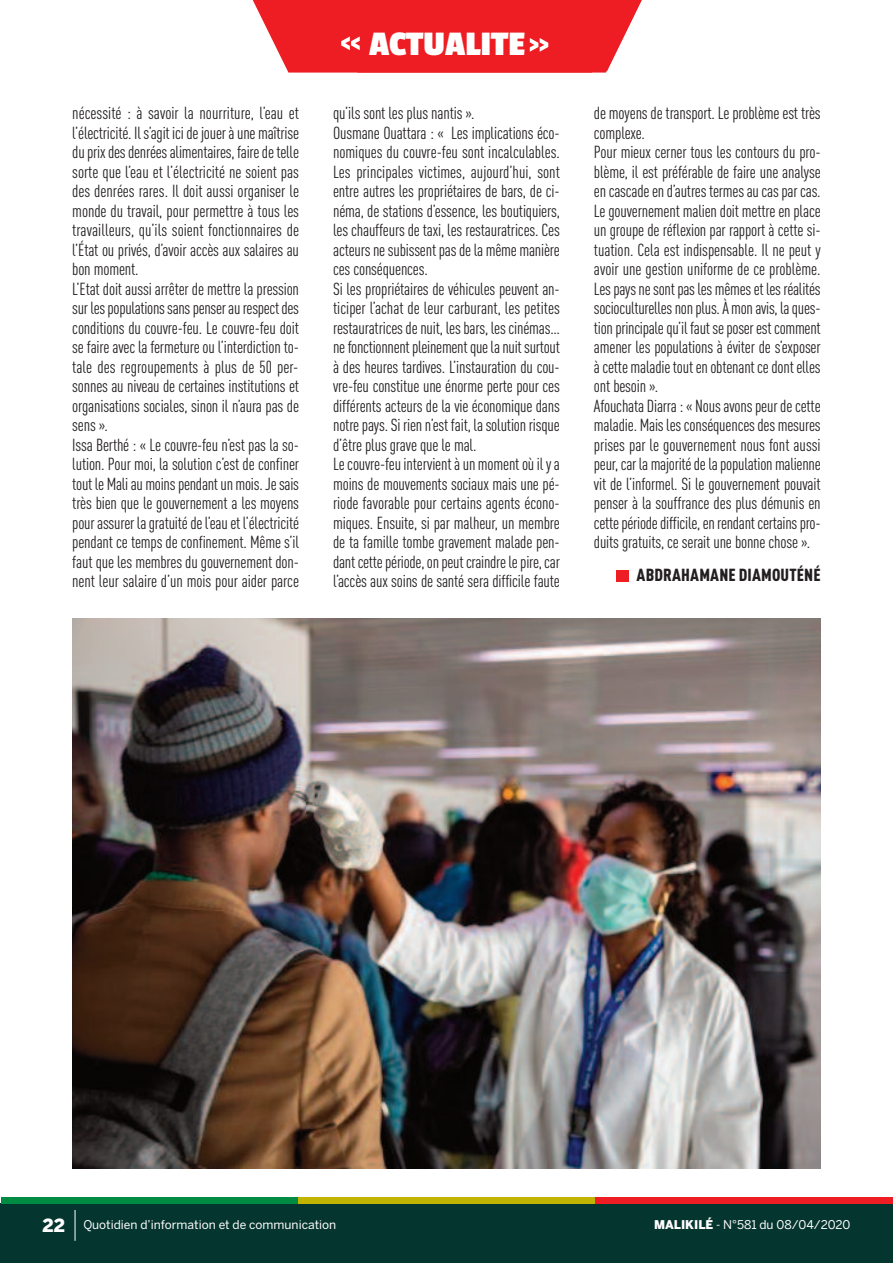
<style>
.page{position:relative;width:893px;height:1263px;background:#fff}
.page>*{position:absolute;margin:0;border:0;box-sizing:border-box;transform-origin:0 0}
.t1{font:700 36px "Passion One";color:#fff}
.t2{font:condensed 17.25px/19.5px "DIN Pro";letter-spacing:-.01em;color:#231f20}
.t3{font:900 condensed 17.25px "DIN Pro";letter-spacing:.01em;color:#231f20}
.t4{font:12px "Benton Sans";color:#fff}
.s1{font-weight:900;font-size:18px}
.s2{font-weight:900}
</style>
<div class="page">
<div style="left:1px;top:1203px;width:892px;height:60px;background:#05352f"></div>
<div style="left:1px;top:1197px;width:297px;height:6px;background:#008b43"></div>
<div style="left:298px;top:1197px;width:298px;height:6px;background:#c0b301"></div>
<div style="left:596px;top:1197px;width:297px;height:6px;background:#ee1d23"></div>
<hr style="left:75px;top:1210px;width:1px;height:31px;background:#fff">
<div style="left:616px;top:570px;width:12px;height:11px;background:#ee1d23"></div>
<svg style="left:253px;top:0;width:389px;height:73px"></svg>
<img style="left:72px;top:619px;width:749px;height:550px">
<h1 class="t1" style="left:369px;top:25px;width:157px">ACTUALITE</h1>
<p class="t2" style="left:72px;top:105px;width:228px">nécessité : à savoir la nourriture, l’eau et l’électricité. Ils’agit icidejoueràune maîtrise duprixdesdenréesalimentaires, fairedetelle sorte que l’eau et l’électricité ne soient pas des denrées rares. Il doit aussi organiser le monde du travail, pour permettre à tous les travailleurs, qu’ils soient fonctionnaires de l’État ou privés, d’avoir accès aux salaires au bon moment.<br>L’Etat doit aussi arrêter de mettre la pression sur lespopulationssanspenseraurespectdes conditions du couvre-feu. Le couvre-feu doit se faire avec la fermeture ou l’interdiction to&shy;tale des regroupements à plus de 50 per&shy;sonnes au niveau de certaines institutions et organisations sociales, sinon il n’aura pas de sens ».<br>Issa Berthé : « Le couvre-feu n’est pas la so&shy;lution. Pour moi, la solution c’est de confiner tout le Maliaumoinspendantunmois.Jesais très bien que le gouvernement a les moyens pourassurer lagratuitédel’eauet l’électricité pendant ce temps de confinement. Même s’il faut que les membres du gouvernement don&shy;nent leur salaire d’un mois pour aider parce</p>
<p class="t2" style="left:333px;top:105px;width:228px">qu’ils sont les plus nantis ».<br>Ousmane Ouattara : « Les implications éco&shy;nomiques du couvre-feu sont incalculables.<br>Les principales victimes, aujourd’hui, sont entre autres les propriétaires de bars, de ci&shy;néma, de stations d’essence, les boutiquiers, les chauffeurs de taxi, les restauratrices. Ces acteursnesubissentpasdela même manière ces conséquences.<br>Si les propriétaires de véhicules peuvent an&shy;ticiper l’achat de leur carburant, les petites restauratrices de nuit, les bars, les cinémas… nefonctionnentpleinementquelanuitsurtout à des heures tardives. L’instauration du cou&shy;vre-feu constitue une énorme perte pour ces différents acteurs de la vie économique dans notre pays. Si rien n’est fait, la solution risque d’être plus grave que le mal.<br>Le couvre-feu intervient à un moment où il y a moins de mouvements sociaux mais une pé&shy;riode favorable pour certains agents écono&shy;miques. Ensuite, si par malheur, un membre de ta famille tombe gravement malade pen&shy;dantcettepériode,onpeutcraindrelepire,car l’accès aux soins de santé sera difficile faute</p>
<p class="t2" style="left:594px;top:105px;width:228px">de moyens de transport. Le problème est très complexe.<br>Pour mieux cerner tous les contours du pro&shy;blème, il est préférable de faire une analyse encascadeend’autrestermesaucasparcas.<br>Le gouvernement malien doit mettre en place un groupe de réflexion par rapport à cette si&shy;tuation. Cela est indispensable. Il ne peut y avoir une gestion uniforme de ce problème.<br>Lespaysnesontpaslesmêmeset lesréalités socioculturellesnonplus.Àmonavis, laques&shy;tionprincipalequ’il fautseposerestcomment amener les populations à éviter de s’exposer àcette maladietoutenobtenantcedontelles ont besoin ».<br>Afouchata Diarra : « Nous avons peur de cette maladie. Maislesconséquencesdes mesures prises par le gouvernement nous font aussi peur,car lamajoritédelapopulationmalienne vit de l’informel. Si le gouvernement pouvait penser à la souffrance des plus démunis en cettepériodedifficile,enrendantcertainspro&shy;duits gratuits, ce serait une bonne chose ».</p>
<p class="t3" style="left:637px;top:569px;width:185px">ABDRAHAMANE DIAMOUTÉNÉ</p>
<p class="t4" style="left:43px;top:1218px;width:295px"><span class="s1">22</span> Quotidien d’information et de communication</p>
<p class="t4" style="left:654px;top:1218px;width:198px"><span class="s2">MALIKILÉ</span> - N°581 du 08/04/2020</p>
</div>
